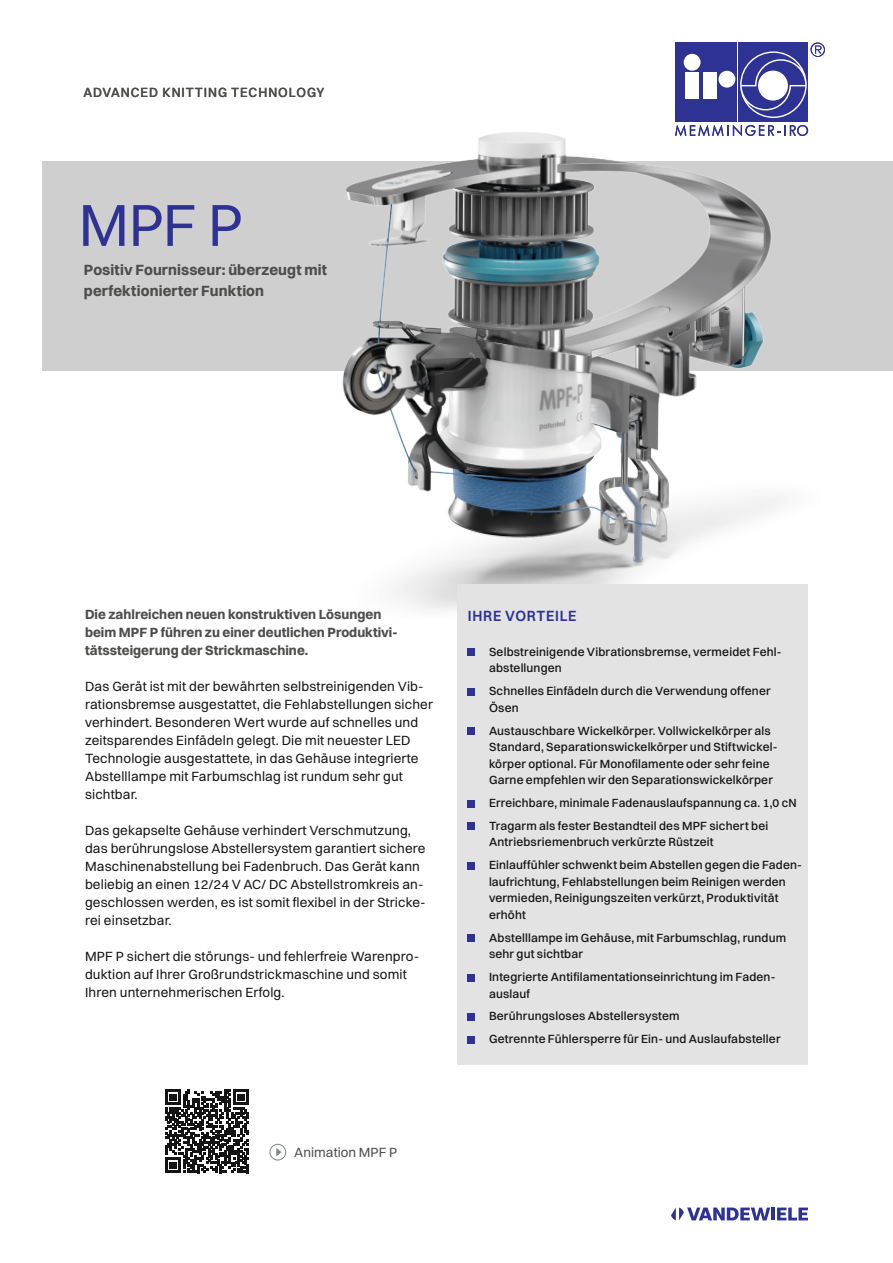
<style>
.page{position:relative;width:893px;height:1263px;background:#fff}
.page>*{position:absolute;margin:0;border:0;box-sizing:border-box;transform-origin:0 0}
.t1{font:60px "Switzer";color:#2e3393}
.t2{font:700 15px/21px "Switzer";letter-spacing:.01em;color:#4d4d4c}
.t3{font:600 15px "Switzer";letter-spacing:.055em;color:#2e3393;scale:.95 1}
.t4{font:13.5px/18px "Switzer";letter-spacing:.01em;color:#131413}
.t5{font:700 13.5px/18px "Switzer";color:#4d4d4c}
.t6{font:500 13.5px "Switzer";letter-spacing:.075em;color:#4d4d4c;scale:.95 1}
.t7{font:13.5px "Switzer";color:#4d4d4c}
.t8{font:500 12px/16.5px "Switzer";letter-spacing:.015em;color:#131413}
</style>
<div class="page">
<hr style="left:771px;top:1207px;width:4px;height:13px;background:#2e3393">
<svg style="left:777px;top:1207px;width:31px;height:13px"></svg>
<svg style="left:671px;top:1207px;width:99px;height:13px"></svg>
<div style="left:43px;top:162px;width:850px;height:209px;background:#cfcfd0"></div>
<img style="left:227px;top:42px;width:666px;height:568px">
<svg style="left:165px;top:1089px;width:84px;height:84px"></svg>
<div style="left:270px;top:1144px;width:16px;height:16px;border:1px solid #808486;border-radius:50%"></div>
<svg style="left:276px;top:1148px;width:5px;height:8px"></svg>
<div style="left:457px;top:585px;width:351px;height:480px;background:#e3e3e3"></div>
<div style="left:468px;top:649px;width:7px;height:7px;background:#2e3393"></div>
<div style="left:468px;top:688px;width:7px;height:7px;background:#2e3393"></div>
<div style="left:468px;top:727px;width:7px;height:8px;background:#2e3393"></div>
<div style="left:468px;top:800px;width:7px;height:7px;background:#2e3393"></div>
<div style="left:468px;top:823px;width:7px;height:7px;background:#2e3393"></div>
<div style="left:468px;top:862px;width:7px;height:7px;background:#2e3393"></div>
<div style="left:468px;top:935px;width:7px;height:7px;background:#2e3393"></div>
<div style="left:468px;top:974px;width:7px;height:7px;background:#2e3393"></div>
<div style="left:468px;top:1013px;width:7px;height:7px;background:#2e3393"></div>
<div style="left:468px;top:1036px;width:7px;height:7px;background:#2e3393"></div>
<p class="t6" style="left:83px;top:84px;width:255px">ADVANCED KNITTING TECHNOLOGY</p>
<h1 class="t1" style="left:79px;top:189px;width:166px">MPF P</h1>
<p class="t2" style="left:84px;top:259px;width:245px">Positiv Fournisseur: überzeugt mit perfektionierter Funktion</p>
<p class="t5" style="left:85px;top:605px;width:314px">Die zahlreichen neuen konstruktiven Lösungen beim MPF P führen zu einer deutlichen Produktivi&shy;tätssteigerung der Strickmaschine.</p>
<p class="t4" style="left:85px;top:677px;width:350px">Das Gerät ist mit der bewährten selbstreinigenden Vib&shy;rationsbremse ausgestattet, die Fehlabstellungen sicher verhindert. Besonderen Wert wurde auf schnelles und zeitsparendes Einfädeln gelegt. Die mit neuester LED Technologie ausgestattete, in das Gehäuse integrierte Abstelllampe mit Farbumschlag ist rundum sehr gut sichtbar.</p>
<p class="t4" style="left:85px;top:821px;width:342px">Das gekapselte Gehäuse verhindert Verschmutzung, das berührungslose Abstellersystem garantiert sichere Maschinenabstellung bei Fadenbruch. Das Gerät kann beliebig an einen 12/24 V AC/ DC Abstellstromkreis an&shy;geschlossen werden, es ist somit flexibel in der Stricke&shy;rei einsetzbar.</p>
<p class="t4" style="left:85px;top:947px;width:336px">MPF P sichert die störungs- und fehlerfreie Warenpro&shy;duktion auf Ihrer Großrundstrickmaschine und somit<br>Ihren unternehmerischen Erfolg.</p>
<p class="t3" style="left:468px;top:606px;width:116px">IHRE VORTEILE</p>
<p class="t8" style="left:489px;top:643px;width:294px">Selbstreinigende Vibrationsbremse, vermeidet Fehl&shy;abstellungen</p>
<p class="t8" style="left:489px;top:683px;width:283px">Schnelles Einfädeln durch die Verwendung offener<br>Ösen</p>
<p class="t8" style="left:489px;top:722px;width:290px">Austauschbare Wickelkörper. Vollwickelkörper als Standard, Separationswickelkörper und Stiftwickel&shy;körper optional. Für Monofilamente oder sehr feine Garne empfehlen wir den Separationswickelkörper</p>
<p class="t8" style="left:489px;top:791px;width:309px;line-height:23px">Erreichbare, minimale Fadenauslaufspannung ca. 1,0 cN<br>Tragarm als fester Bestandteil des MPF sichert bei</p>
<p class="t8" style="left:489px;top:831px;width:314px;line-height:23px">Antriebsriemenbruch verkürzte Rüstzeit<br>Einlauffühler schwenkt beim Abstellen gegen die Faden-</p>
<p class="t8" style="left:489px;top:873px;width:298px">laufrichtung, Fehlabstellungen beim Reinigen werden vermieden, Reinigungszeiten verkürzt, Produktivität erhöht</p>
<p class="t8" style="left:489px;top:929px;width:299px">Abstelllampe im Gehäuse, mit Farbumschlag, rundum sehr gut sichtbar</p>
<p class="t8" style="left:489px;top:968px;width:288px">Integrierte Antifilamentationseinrichtung im Faden&shy;auslauf</p>
<p class="t8" style="left:489px;top:1005px;width:293px;line-height:23px">Berührungsloses Abstellersystem<br>Getrennte Fühlersperre für Ein- und Auslaufabsteller</p>
<p class="t7" style="left:294px;top:1144px;width:105px">Animation MPF P</p>
</div>
